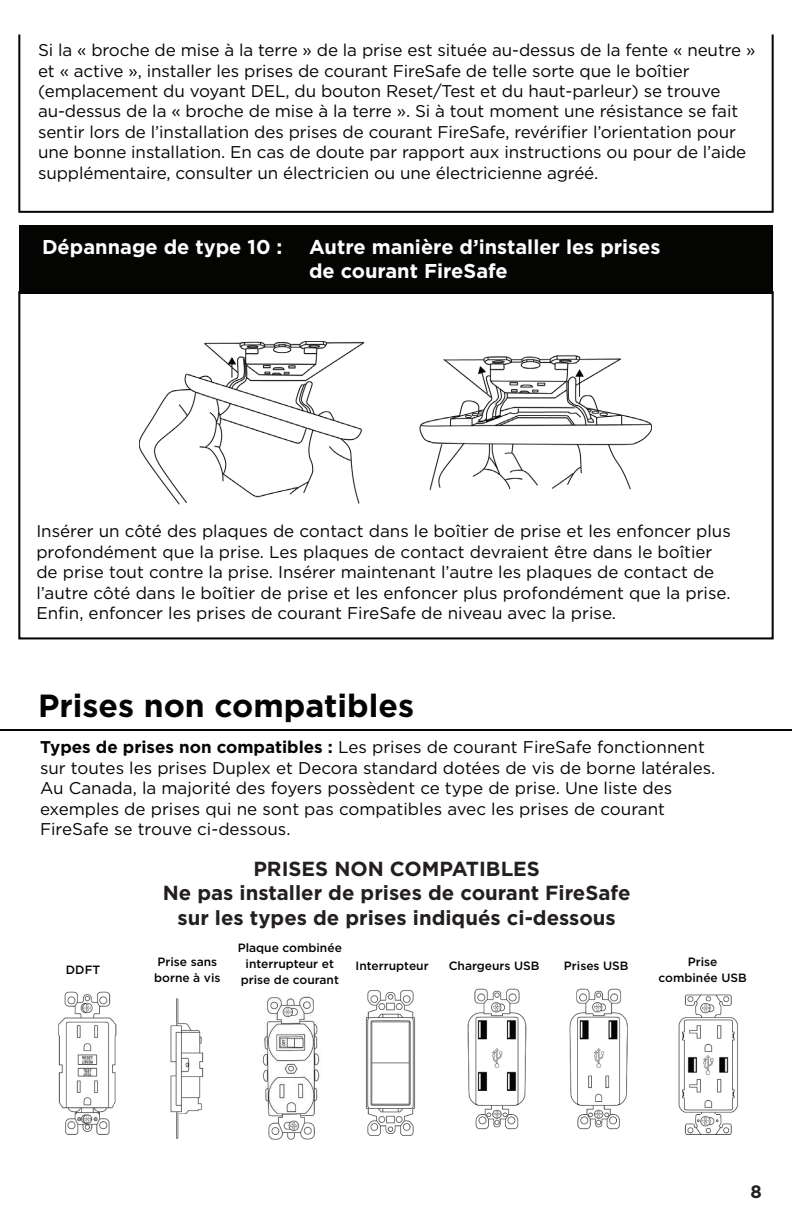
<style>
.page{position:relative;width:792px;height:1224px;background:#fff}
.page>*{position:absolute;margin:0;border:0;box-sizing:border-box;transform-origin:0 0}
.t1{font:700 32px "Gotham";color:#040503}
.t2{font:700 20.4px/24.4px "Gotham";color:#231f20;text-align:center}
.t3{font:700 20px/24px "Gotham";color:#fff}
.t4{font:700 18px "Gotham";color:#231f20}
.t5{font:17px/20.4px "Gotham";letter-spacing:-.005em;color:#040503}
.t6{font:500 12px/16px "Gotham";color:#040503;text-align:center}
.t7{font:500 9px "Gotham";color:#040503}
.s1{font-weight:700}
</style>
<div class="page">
<img style="left:58px;top:988px;width:680px;height:152px">
<div style="left:18px;top:33px;width:756px;height:180px;border:2px solid #040503"></div>
<div style="left:19px;top:225px;width:754px;height:69px;background:#040503"></div>
<hr style="left:0;top:729px;width:792px;height:1px;background:#040503">
<div style="left:656px;top:954px;width:95px;height:35px;background:#fff"></div>
<img style="left:139px;top:341px;width:513px;height:163px">
<p class="t5" style="left:38px;top:40px;width:719px">Si la « broche de mise à la terre » de la prise est située au-dessus de la fente « neutre » et « active », installer les prises de courant FireSafe de telle sorte que le boîtier (emplacement du voyant DEL, du bouton Reset/Test et du haut-parleur) se trouve au-dessus de la « broche de mise à la terre ». Si à tout moment une résistance se fait sentir lors de l’installation des prises de courant FireSafe, revérifier l’orientation pour une bonne installation. En cas de doute par rapport aux instructions ou pour de l’aide supplémentaire, consulter un électricien ou une électricienne agréé.</p>
<p class="t3" style="left:42px;top:235px;width:242px">Dépannage de type 10 :</p>
<p class="t3" style="left:309px;top:235px;width:353px">Autre manière d’installer les prises de courant FireSafe</p>
<p class="t5" style="left:36px;top:521px;width:696px">Insérer un côté des plaques de contact dans le boîtier de prise et les enfoncer plus profondément que la prise. Les plaques de contact devraient être dans le boîtier de prise tout contre la prise. Insérer maintenant l’autre les plaques de contact de l’autre côté dans le boîtier de prise et les enfoncer plus profondément que la prise.<br>Enfin, enfoncer les prises de courant FireSafe de niveau avec la prise.</p>
<h1 class="t1" style="left:38px;top:684px;width:378px">Prises non compatibles</h1>
<p class="t5" style="left:40px;top:737px;width:677px"><span class="s1">Types de prises non compatibles :</span> Les prises de courant FireSafe fonctionnent sur toutes les prises Duplex et Decora standard dotées de vis de borne latérales.<br>Au Canada, la majorité des foyers possèdent ce type de prise. Une liste des exemples de prises qui ne sont pas compatibles avec les prises de courant FireSafe se trouve ci-dessous.</p>
<p class="t6" style="left:66px;top:962px;width:36px">DDFT</p>
<p class="t7" style="left:61px;top:967px;width:44px">“Neutral”</p>
<p class="t2" style="left:163px;top:857px;width:469px">PRISES NON COMPATIBLES<br>Ne pas installer de prises de courant FireSafe sur les types de prises indiqués ci-dessous</p>
<p class="t6" style="left:154px;top:954px;width:68px;text-align:left">Prise sans borne à vis</p>
<p class="t6" style="left:238px;top:940px;width:106px">Plaque combinée interrupteur et prise de courant</p>
<p class="t6" style="left:351px;top:952px;width:86px">Switch/Outlet</p>
<p class="t6" style="left:356px;top:958px;width:75px">Interrupteur</p>
<p class="t6" style="left:453px;top:953px;width:86px">Switch/Outlet</p>
<p class="t6" style="left:449px;top:958px;width:92px">Chargeurs USB</p>
<p class="t6" style="left:564px;top:958px;width:66px">Prises USB</p>
<p class="t6" style="left:659px;top:954px;width:90px">Prise combinée USB</p>
<p class="t6" style="left:661px;top:973px;width:79px">Combination</p>
<p class="t4" style="left:750px;top:1180px;width:13px">8</p>
</div>
